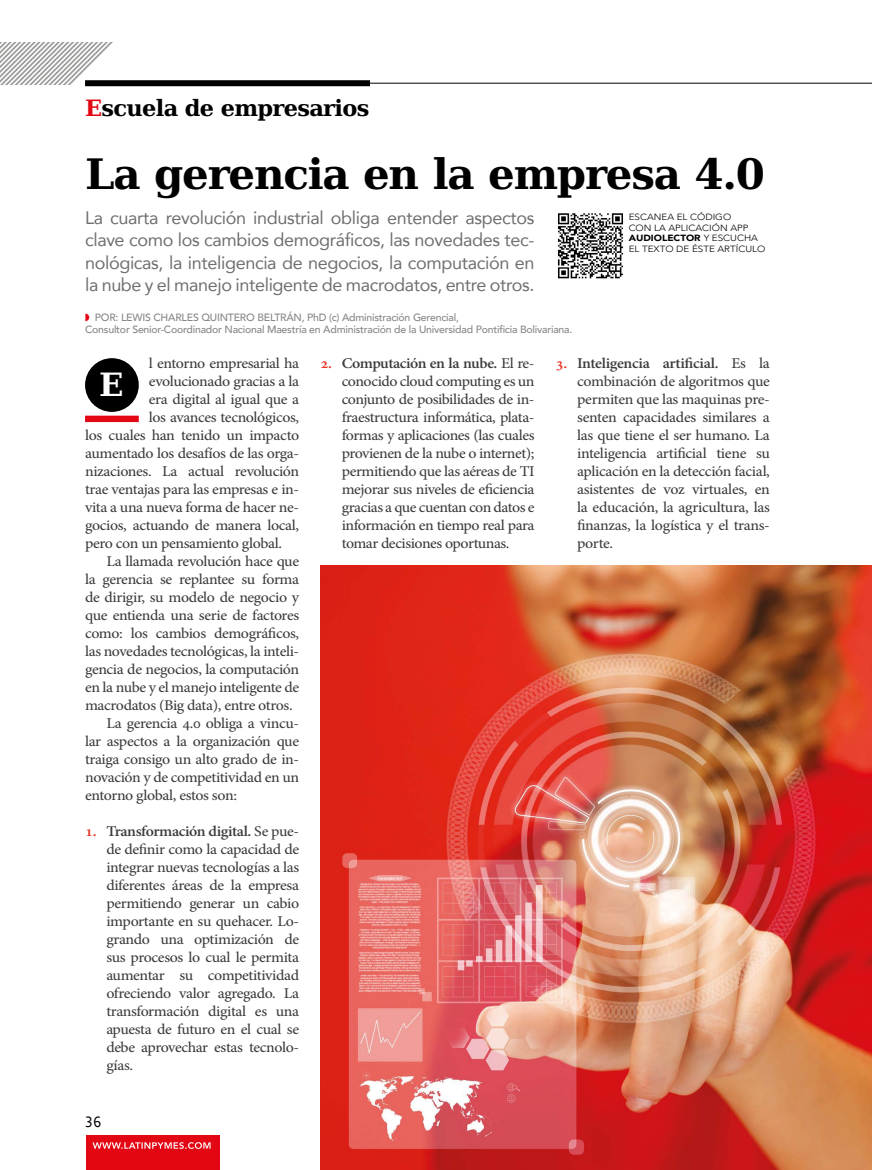
<style>
.page{position:relative;width:872px;height:1170px;background:#fff}
.page>*{position:absolute;margin:0;border:0;box-sizing:border-box;transform-origin:0 0}
.t1{font:700 42px "Cheap Pro Fonts Serif Pro";letter-spacing:-.03em;color:#000}
.t2{font:700 32.1px "Cheap Pro Fonts Serif Pro";color:#fff}
.t3{font:700 22.5px "Cheap Pro Fonts Serif Pro";letter-spacing:-.03em;color:#000}
.t4{font:18px/22.5px "Avenir";letter-spacing:-.02em;color:#706f6f;text-align:justify}
.t5{font:15px "Andale Mono";color:#000}
.t6{font:14.7px/18px "Adobe Hebrew";letter-spacing:-.025em;color:#3c3c3b;text-align:justify;scale:1.05 1}
.t7{font:500 10.5px/12px "Avenir";letter-spacing:-.02em;color:#878787}
.t8{font:300 9px/10.5px "Avenir";color:#000;scale:1.1 1}
.s1{color:#e30613}
.s2{font-weight:900}
.s3{font-weight:700;color:#e63323}
.s4{font-weight:700}
</style>
<div class="page">
<hr style="left:85px;top:83px;width:787px;height:1px;background:#000">
<div style="left:85px;top:80px;width:285px;height:6px;background:#000"></div>
<svg style="left:0;top:42px;width:118px;height:43px"></svg>
<div style="left:86px;top:1135px;width:133px;height:34px;background:#e30613"></div>
<svg style="left:93px;top:1142px;width:117px;height:6px"></svg>
<img style="left:558px;top:213px;width:65px;height:66px">
<div style="left:85px;top:358px;width:54px;height:54px;background:#000;border-radius:50%"></div>
<div style="left:85px;top:415px;width:54px;height:7px;background:#e30613"></div>
<img style="left:320px;top:566px;width:552px;height:603px">
<h3 class="t3" style="left:85px;top:95px;width:286px"><span class="s1">E</span>scuela de empresarios</h3>
<h1 class="t1" style="left:85px;top:150px;width:681px">La gerencia en la empresa 4.0</h1>
<p class="t4" style="left:85px;top:206px;width:451px">La cuarta revolución industrial obliga entender aspectos clave como los cambios demográficos, las novedades tec&shy;nológicas, la inteligencia de negocios, la computación en la nube y el manejo inteligente de macrodatos, entre otros.</p>
<p class="t7" style="left:85px;top:310px;width:489px;text-indent:10px">POR: LEWIS CHARLES QUINTERO BELTRÁN, PhD (c) Administración Gerencial,<br>Consultor Senior-Coordinador Nacional Maestría en Administración de la Universidad Pontificia Bolivariana.</p>
<p class="t8" style="left:628px;top:212px;width:126px">ESCANEA EL CÓDIGO<br>CON LA APLICACIÓN APP<br><span class="s2">AUDIOLECTOR</span> Y ESCUCHA<br>EL TEXTO DE ÉSTE ARTÍCULO</p>
<p class="t6" style="left:149px;top:354px;width:145px">l entorno empresarial ha</p>
<p class="t6" style="left:149px;top:372px;width:145px">evolucionado gracias a la</p>
<p class="t6" style="left:149px;top:390px;width:145px">era digital al igual que a</p>
<p class="t6" style="left:149px;top:408px;width:145px">los avances tecnológicos,</p>
<p class="t6" style="left:85px;top:426px;width:205px">los cuales han tenido un impacto</p>
<p class="t6" style="left:85px;top:444px;width:205px">aumentado los desafíos de las orga-</p>
<p class="t6" style="left:85px;top:462px;width:205px">nizaciones. La actual revolución</p>
<p class="t6" style="left:85px;top:480px;width:205px">trae ventajas para las empresas e in-</p>
<p class="t6" style="left:85px;top:498px;width:205px">vita a una nueva forma de hacer ne-</p>
<p class="t6" style="left:85px;top:516px;width:205px">gocios, actuando de manera local,</p>
<p class="t6" style="left:85px;top:534px;width:189px">pero con un pensamiento global.</p>
<p class="t6" style="left:106px;top:552px;width:185px">La llamada revolución hace que</p>
<p class="t6" style="left:85px;top:570px;width:205px">la gerencia se replantee su forma</p>
<p class="t6" style="left:85px;top:588px;width:205px">de dirigir, su modelo de negocio y</p>
<p class="t6" style="left:85px;top:606px;width:205px">que entienda una serie de factores</p>
<p class="t6" style="left:85px;top:624px;width:205px">como: los cambios demográficos,</p>
<p class="t6" style="left:85px;top:642px;width:205px">las novedades tecnológicas, la inteli-</p>
<p class="t6" style="left:85px;top:660px;width:205px">gencia de negocios, la computación</p>
<p class="t6" style="left:85px;top:678px;width:205px">en la nube y el manejo inteligente de</p>
<p class="t6" style="left:85px;top:696px;width:199px">macrodatos (Big data), entre otros.</p>
<p class="t6" style="left:106px;top:714px;width:185px">La gerencia 4.0 obliga a vincu-</p>
<p class="t6" style="left:85px;top:732px;width:205px">lar aspectos a la organización que</p>
<p class="t6" style="left:85px;top:750px;width:205px">traiga consigo un alto grado de in-</p>
<p class="t6" style="left:85px;top:768px;width:205px">novación y de competitividad en un</p>
<p class="t6" style="left:85px;top:786px;width:146px">entorno global, estos son:</p>
<p class="t6" style="left:106px;top:822px;width:185px;text-indent:-21px"><span class="s3">1.</span> <span class="s4">Transformación digital.</span> Se pue&shy;de definir como la capacidad de integrar nuevas tecnologías a las diferentes áreas de la empresa permitiendo generar un cabio importante en su quehacer. Lo&shy;grando una optimización de sus procesos lo cual le permita aumentar su competitividad ofreciendo valor agregado. La transformación digital es una apuesta de futuro en el cual se debe aprovechar estas tecnolo&shy;gías.</p>
<h2 class="t2" style="left:99px;top:366px;width:26px">E</h2>
<p class="t5" style="left:85px;top:1111px;width:19px">36</p>
<p class="t6" style="left:342px;top:354px;width:185px;text-indent:-21px"><span class="s3">2.</span> <span class="s4">Computación en la nube.</span> El re&shy;conocido cloud computing es un conjunto de posibilidades de in&shy;fraestructura informática, plata&shy;formas y aplicaciones (las cuales provienen de la nube o internet); permitiendo que las aéreas de TI mejorar sus niveles de eficiencia gracias a que cuentan con datos e información en tiempo real para tomar decisiones oportunas.</p>
<p class="t6" style="left:577px;top:354px;width:185px;text-indent:-21px"><span class="s3">3.</span> <span class="s4">Inteligencia artificial.</span> Es la combinación de algoritmos que permiten que las maquinas pre&shy;senten capacidades similares a las que tiene el ser humano. La inteligencia artificial tiene su aplicación en la detección facial, asistentes de voz virtuales, en la educación, la agricultura, las finanzas, la logística y el trans&shy;porte.</p>
</div>
